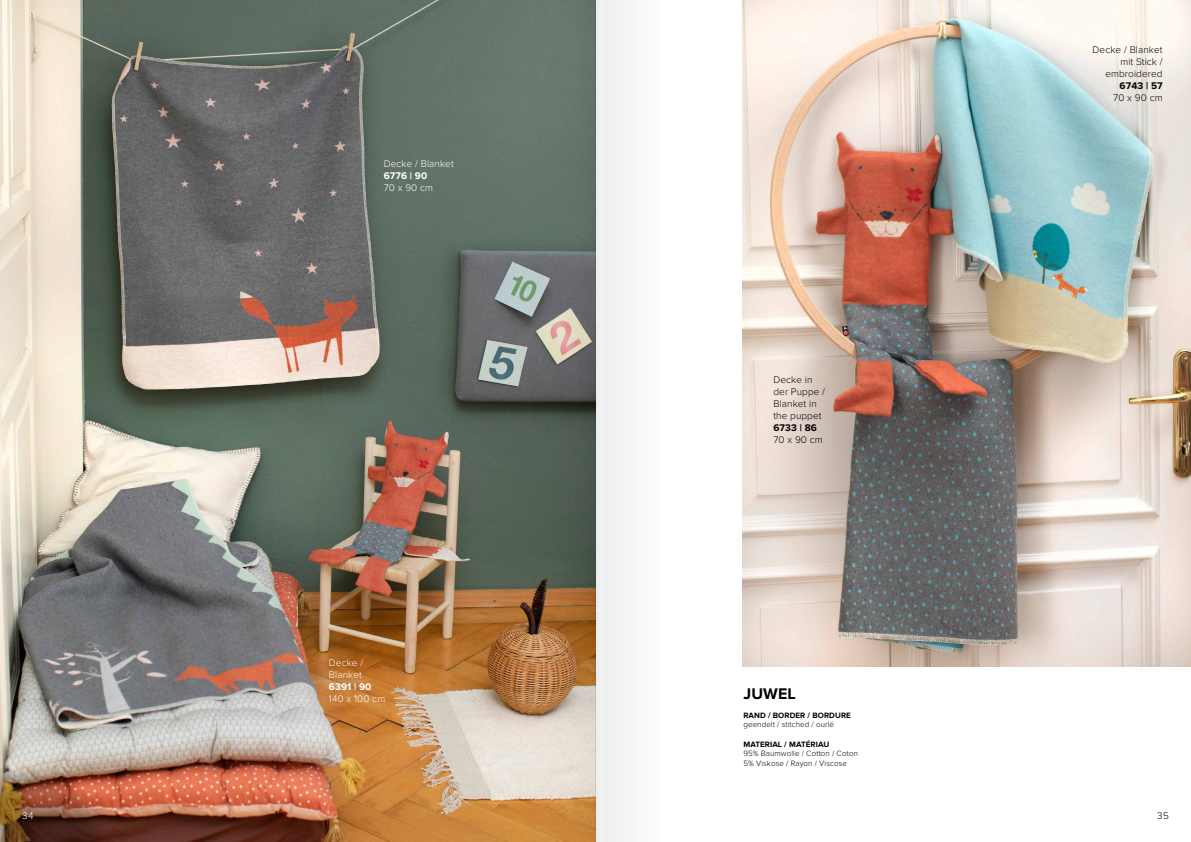
<style>
.page{position:relative;width:1191px;height:842px;background:#fff}
.page>*{position:absolute;margin:0;border:0;box-sizing:border-box;transform-origin:0 0}
.Qualität{font:700 16px "Proxima Nova";letter-spacing:.01em;color:#000}
.Produkt_light{font:300 10px/12px "Proxima Nova";letter-spacing:.01em;color:#000}
.Produkt_light-2{font:300 10px "Proxima Nova";letter-spacing:.01em;color:#fff}
.Produkt_bold{font:700 10px "Proxima Nova";letter-spacing:.01em;color:#000}
.Produkt_bold-2{font:700 10px "Proxima Nova";letter-spacing:.01em;color:#fff}
.Zierstich_Baumwolle_etc{font:300 8px "Proxima Nova";letter-spacing:.01em;color:#000}
.Rand___Material{font:700 8px "Proxima Nova";letter-spacing:.01em;color:#000}
</style>
<div class="page">
<img style="left:0;top:0;width:595px;height:842px">
<img style="left:0;top:765px;width:106px;height:77px">
<img style="left:743px;top:0;width:448px;height:666px">
<div style="left:595px;top:0;width:66px;height:842px;background:#f6f6f6"></div>
<div style="left:595px;top:0;width:12px;height:842px;background:#f0f0f0"></div>
<p class="Produkt_light-2" style="left:384px;top:158px;width:71px">Decke / Blanket</p>
<p class="Produkt_bold-2" style="left:384px;top:170px;width:45px">6776 | 90</p>
<p class="Produkt_light-2" style="left:384px;top:182px;width:51px">70 x 90 cm</p>
<p class="Produkt_light-2" style="left:329px;top:656px;width:36px">Decke /</p>
<p class="Produkt_light-2" style="left:329px;top:668px;width:34px">Blanket</p>
<p class="Produkt_bold-2" style="left:329px;top:680px;width:44px">6391 | 90</p>
<p class="Produkt_light-2" style="left:329px;top:692px;width:58px">140 x 100 cm</p>
<p class="Produkt_light" style="left:773px;top:373px;width:53px">Decke in der Puppe /</p>
<p class="Produkt_light" style="left:773px;top:397px;width:50px">Blanket in the puppet</p>
<p class="Produkt_bold" style="left:773px;top:421px;width:45px">6733 | 86</p>
<p class="Produkt_light" style="left:773px;top:433px;width:51px">70 x 90 cm</p>
<p class="Qualität" style="left:743px;top:684px;width:54px">JUWEL</p>
<p class="Rand___Material" style="left:743px;top:710px;width:109px">RAND / BORDER / BORDURE</p>
<p class="Zierstich_Baumwolle_etc" style="left:743px;top:720px;width:92px">geendelt / stitched / ourlé</p>
<p class="Rand___Material" style="left:743px;top:739px;width:87px">MATERIAL / MATÉRIAU</p>
<p class="Zierstich_Baumwolle_etc" style="left:743px;top:749px;width:116px">95% Baumwolle / Cotton / Coton</p>
<p class="Zierstich_Baumwolle_etc" style="left:743px;top:758px;width:105px">5% Viskose / Rayon / Viscose</p>
<p class="Produkt_light" style="left:1092px;top:44px;width:71px">Decke / Blanket</p>
<p class="Produkt_light" style="left:1120px;top:56px;width:44px">mit Stick /</p>
<p class="Produkt_light" style="left:1105px;top:68px;width:59px">embroidered</p>
<p class="Produkt_bold" style="left:1119px;top:80px;width:44px">6743 | 57</p>
<p class="Produkt_light" style="left:1113px;top:92px;width:51px">70 x 90 cm</p>
<p class="Produkt_light-2" style="left:22px;top:810px;width:13px">34</p>
<p class="Produkt_light" style="left:1157px;top:810px;width:13px">35</p>
</div>
